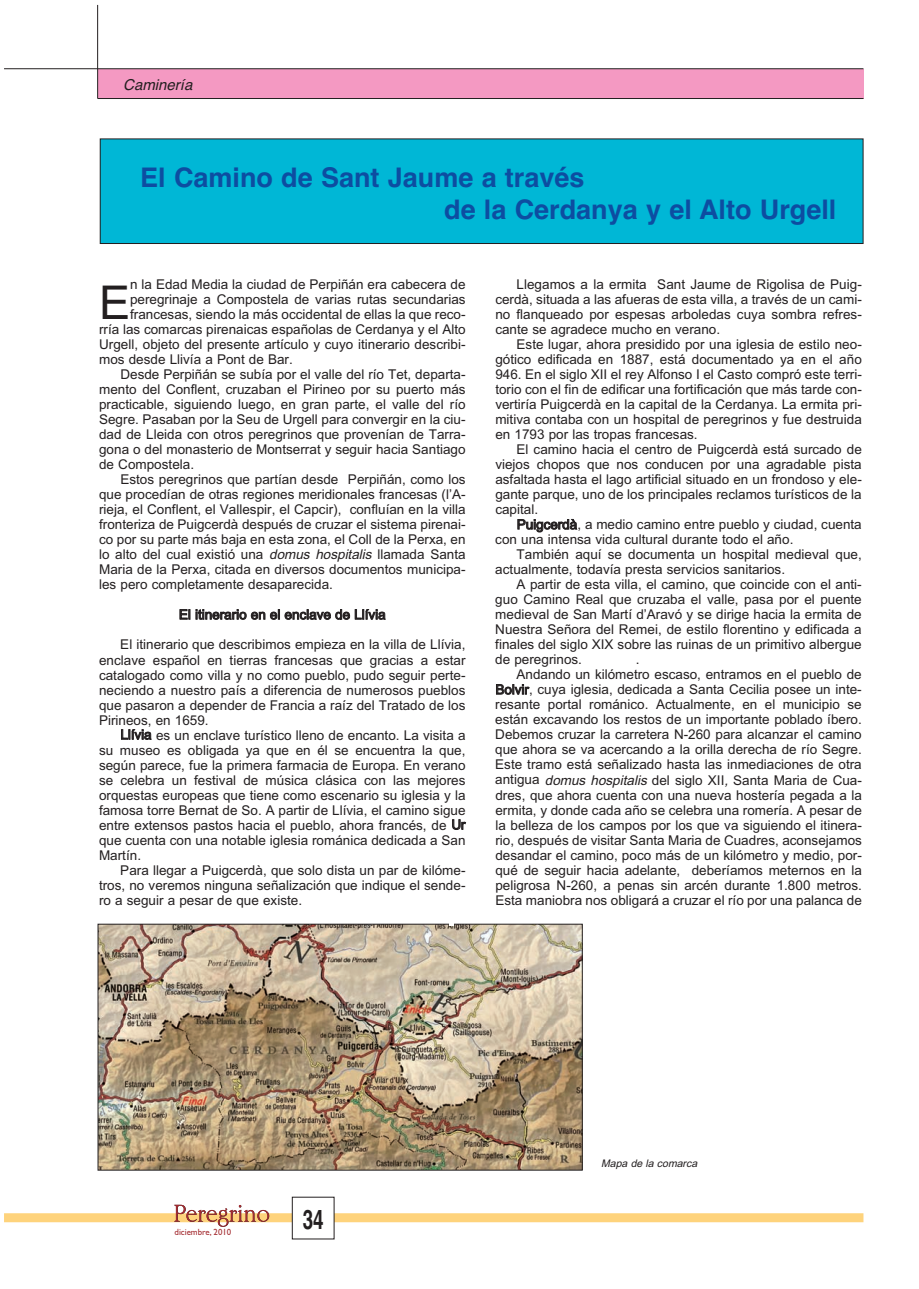
<style>
.page{position:relative;width:919px;height:1289px;background:#fff}
.page>*{position:absolute;margin:0;border:0;box-sizing:border-box;transform-origin:0 0}
.t1{font:46.65px "Arial";color:#231f20}
.t2{font:700 27px/32.4px "Helvetica";color:#0d4da1}
.t3{font:700 27px "Helvetica";color:#231f20;scale:.7 1}
.t4{font:italic 15px "Helvetica CE";color:#231f20}
.t5{font:13.5px "Arial";color:#231f20}
.t6{font:italic 10.5px "Arial";color:#231f20}
.t7{font:9px "Gill Sans";color:#a42c31}
.s1{font-style:italic}
</style>
<div class="page">
<div style="left:98px;top:69px;width:765px;height:29px;background:#f499c2"></div>
<div style="left:4px;top:1213px;width:859px;height:9px;background:#fed37c"></div>
<svg style="left:174px;top:1204px;width:95px;height:22px"></svg>
<div style="left:292px;top:1197px;width:42px;height:41px;background:#fff"></div>
<hr style="left:97px;top:5px;width:1px;height:93px;background:#231f20">
<hr style="left:98px;top:98px;width:765px;height:1px;background:#231f20">
<hr style="left:4px;top:68px;width:859px;height:1px;background:#231f20">
<img style="left:100px;top:925px;width:480px;height:243px">
<div style="left:98px;top:923px;width:484px;height:247px;border:1px solid #231f20"></div>
<div style="left:100px;top:139px;width:763px;height:104px;background:#00b7d6"></div>
<div style="left:100px;top:138px;width:763px;height:106px;border:1px solid #231f20"></div>
<p class="t4" style="left:123px;top:80px;width:74px">Caminería</p>
<p class="t2" style="left:444px;top:164px;width:394px;text-indent:-304px">El Camino de Sant Jaume a través<br>de la Cerdanya y el Alto Urgell</p>
<p class="t5" style="left:130px;top:280px;width:337px">n la Edad Media la ciudad de Perpiñán era cabecera de</p>
<p class="t5" style="left:130px;top:295px;width:337px">peregrinaje a Compostela de varias rutas secundarias</p>
<p class="t5" style="left:130px;top:310px;width:337px">francesas, siendo la más occidental de ellas la que reco-</p>
<p class="t5" style="left:99px;top:325px;width:368px">rría las comarcas pirenaicas españolas de Cerdanya y el Alto</p>
<p class="t5" style="left:99px;top:340px;width:368px">Urgell, objeto del presente artículo y cuyo itinerario describi-</p>
<p class="t5" style="left:99px;top:355px;width:195px">mos desde Llivía a Pont de Bar.</p>
<p class="t5" style="left:120px;top:370px;width:347px">Desde Perpiñán se subía por el valle del río Tet, departa-</p>
<p class="t5" style="left:99px;top:385px;width:368px">mento del Conflent, cruzaban el Pirineo por su puerto más</p>
<p class="t5" style="left:99px;top:400px;width:368px">practicable, siguiendo luego, en gran parte, el valle del río</p>
<p class="t5" style="left:99px;top:415px;width:368px">Segre. Pasaban por la Seu de Urgell para convergir en la ciu-</p>
<p class="t5" style="left:99px;top:430px;width:368px">dad de Lleida con otros peregrinos que provenían de Tarra-</p>
<p class="t5" style="left:99px;top:445px;width:368px">gona o del monasterio de Montserrat y seguir hacia Santiago</p>
<p class="t5" style="left:99px;top:460px;width:96px">de Compostela.</p>
<p class="t5" style="left:120px;top:475px;width:346px">Estos peregrinos que partían desde Perpiñán, como los</p>
<p class="t5" style="left:99px;top:490px;width:368px">que procedían de otras regiones meridionales francesas (l’A-</p>
<p class="t5" style="left:99px;top:505px;width:368px">rieja, el Conflent, el Vallespir, el Capcir), confluían en la villa</p>
<p class="t5" style="left:99px;top:519px;width:368px">fronteriza de Puigcerdà después de cruzar el sistema pirenai-</p>
<p class="t5" style="left:99px;top:534px;width:368px">co por su parte más baja en esta zona, el Coll de la Perxa, en</p>
<p class="t5" style="left:99px;top:549px;width:368px">lo alto del cual existió una <span class="s1">domus hospitalis</span> llamada Santa</p>
<p class="t5" style="left:99px;top:565px;width:368px">Maria de la Perxa, citada en diversos documentos municipa-</p>
<p class="t5" style="left:99px;top:580px;width:235px">les pero completamente desaparecida.</p>
<p class="t5" style="left:179px;top:609px;width:208px">El itinerario en el enclave de Llívia</p>
<p class="t5" style="left:120px;top:640px;width:346px">El itinerario que describimos empieza en la villa de Llívia,</p>
<p class="t5" style="left:99px;top:655px;width:368px">enclave español en tierras francesas que gracias a estar</p>
<p class="t5" style="left:99px;top:670px;width:368px">catalogado como villa y no como pueblo, pudo seguir perte-</p>
<p class="t5" style="left:99px;top:685px;width:368px">neciendo a nuestro país a diferencia de numerosos pueblos</p>
<p class="t5" style="left:99px;top:700px;width:368px">que pasaron a depender de Francia a raíz del Tratado de los</p>
<p class="t5" style="left:99px;top:715px;width:111px">Pirineos, en 1659.</p>
<p class="t5" style="left:120px;top:730px;width:346px">Llívia es un enclave turístico lleno de encanto. La visita a</p>
<p class="t5" style="left:99px;top:745px;width:368px">su museo es obligada ya que en él se encuentra la que,</p>
<p class="t5" style="left:99px;top:760px;width:368px">según parece, fue la primera farmacia de Europa. En verano</p>
<p class="t5" style="left:99px;top:775px;width:368px">se celebra un festival de música clásica con las mejores</p>
<p class="t5" style="left:99px;top:789px;width:368px">orquestas europeas que tiene como escenario su iglesia y la</p>
<p class="t5" style="left:99px;top:804px;width:368px">famosa torre Bernat de So. A partir de Llívia, el camino sigue</p>
<p class="t5" style="left:99px;top:819px;width:368px">entre extensos pastos hacia el pueblo, ahora francés, de Ur</p>
<p class="t5" style="left:99px;top:834px;width:368px">que cuenta con una notable iglesia románica dedicada a San</p>
<p class="t5" style="left:99px;top:849px;width:44px">Martín.</p>
<p class="t5" style="left:120px;top:864px;width:346px">Para llegar a Puigcerdà, que solo dista un par de kilóme-</p>
<p class="t5" style="left:99px;top:879px;width:368px">tros, no veremos ninguna señalización que indique el sende-</p>
<p class="t5" style="left:99px;top:894px;width:204px">ro a seguir a pesar de que existe.</p>
<p class="t1" style="left:99px;top:286px;width:33px">E</p>
<p class="t5" style="left:516px;top:279px;width:346px">Llegamos a la ermita Sant Jaume de Rigolisa de Puig-</p>
<p class="t5" style="left:495px;top:294px;width:368px">cerdà, situada a las afueras de esta villa, a través de un cami-</p>
<p class="t5" style="left:495px;top:309px;width:368px">no flanqueado por espesas arboledas cuya sombra refres-</p>
<p class="t5" style="left:495px;top:324px;width:226px">cante se agradece mucho en verano.</p>
<p class="t5" style="left:516px;top:339px;width:346px">Este lugar, ahora presidido por una iglesia de estilo neo-</p>
<p class="t5" style="left:495px;top:354px;width:368px">gótico edificada en 1887, está documentado ya en el año</p>
<p class="t5" style="left:495px;top:369px;width:368px">946. En el siglo XII el rey Alfonso I el Casto compró este terri-</p>
<p class="t5" style="left:495px;top:384px;width:368px">torio con el fin de edificar una fortificación que más tarde con-</p>
<p class="t5" style="left:495px;top:399px;width:368px">vertiría Puigcerdà en la capital de la Cerdanya. La ermita pri-</p>
<p class="t5" style="left:495px;top:414px;width:368px">mitiva contaba con un hospital de peregrinos y fue destruida</p>
<p class="t5" style="left:495px;top:429px;width:204px">en 1793 por las tropas francesas.</p>
<p class="t5" style="left:516px;top:444px;width:346px">El camino hacia el centro de Puigcerdà está surcado de</p>
<p class="t5" style="left:495px;top:459px;width:368px">viejos chopos que nos conducen por una agradable pista</p>
<p class="t5" style="left:495px;top:474px;width:368px">asfaltada hasta el lago artificial situado en un frondoso y ele-</p>
<p class="t5" style="left:495px;top:489px;width:368px">gante parque, uno de los principales reclamos turísticos de la</p>
<p class="t5" style="left:495px;top:504px;width:44px">capital.</p>
<p class="t5" style="left:517px;top:519px;width:346px">Puigcerdà, a medio camino entre pueblo y ciudad, cuenta</p>
<p class="t5" style="left:495px;top:534px;width:299px">con una intensa vida cultural durante todo el año.</p>
<p class="t5" style="left:516px;top:549px;width:346px">También aquí se documenta un hospital medieval que,</p>
<p class="t5" style="left:495px;top:564px;width:291px">actualmente, todavía presta servicios sanitarios.</p>
<p class="t5" style="left:516px;top:579px;width:347px">A partir de esta villa, el camino, que coincide con el anti-</p>
<p class="t5" style="left:495px;top:594px;width:368px">guo Camino Real que cruzaba el valle, pasa por el puente</p>
<p class="t5" style="left:495px;top:609px;width:368px">medieval de San Martí d’Aravó y se dirige hacia la ermita de</p>
<p class="t5" style="left:495px;top:624px;width:368px">Nuestra Señora del Remei, de estilo florentino y edificada a</p>
<p class="t5" style="left:495px;top:639px;width:368px">finales del siglo XIX sobre las ruinas de un primitivo albergue</p>
<p class="t5" style="left:495px;top:654px;width:88px">de peregrinos.</p>
<p class="t5" style="left:635px;top:654px;width:5px">.</p>
<p class="t5" style="left:516px;top:669px;width:346px">Andando un kilómetro escaso, entramos en el pueblo de</p>
<p class="t5" style="left:495px;top:684px;width:368px">Bolvir, cuya iglesia, dedicada a Santa Cecilia posee un inte-</p>
<p class="t5" style="left:495px;top:699px;width:368px">resante portal románico. Actualmente, en el municipio se</p>
<p class="t5" style="left:495px;top:714px;width:368px">están excavando los restos de un importante poblado íbero.</p>
<p class="t5" style="left:495px;top:729px;width:368px">Debemos cruzar la carretera N-260 para alcanzar el camino</p>
<p class="t5" style="left:495px;top:744px;width:368px">que ahora se va acercando a la orilla derecha de río Segre.</p>
<p class="t5" style="left:495px;top:759px;width:368px">Este tramo está señalizado hasta las inmediaciones de otra</p>
<p class="t5" style="left:495px;top:775px;width:368px">antigua <span class="s1">domus hospitalis</span> del siglo XII<span class="s1">,</span> Santa Maria de Cua-</p>
<p class="t5" style="left:495px;top:790px;width:368px">dres, que ahora cuenta con una nueva hostería pegada a la</p>
<p class="t5" style="left:495px;top:805px;width:368px">ermita, y donde cada año se celebra una romería. A pesar de</p>
<p class="t5" style="left:495px;top:820px;width:368px">la belleza de los campos por los que va siguiendo el itinera-</p>
<p class="t5" style="left:495px;top:835px;width:368px">rio, después de visitar Santa Maria de Cuadres, aconsejamos</p>
<p class="t5" style="left:495px;top:850px;width:368px">desandar el camino, poco más de un kilómetro y medio, por-</p>
<p class="t5" style="left:495px;top:865px;width:368px">qué de seguir hacia adelante, deberíamos meternos en la</p>
<p class="t5" style="left:495px;top:880px;width:368px">peligrosa N-260, a penas sin arcén durante 1.800 metros.</p>
<p class="t5" style="left:495px;top:895px;width:368px">Esta maniobra nos obligará a cruzar el río por una palanca de</p>
<p class="t7" style="left:174px;top:1228px;width:58px">diciembre, 2010</p>
<p class="t3" style="left:302px;top:1209px;width:32px">34</p>
<p class="t6" style="left:601px;top:1159px;width:100px">Mapa de la comarca</p>
</div>
